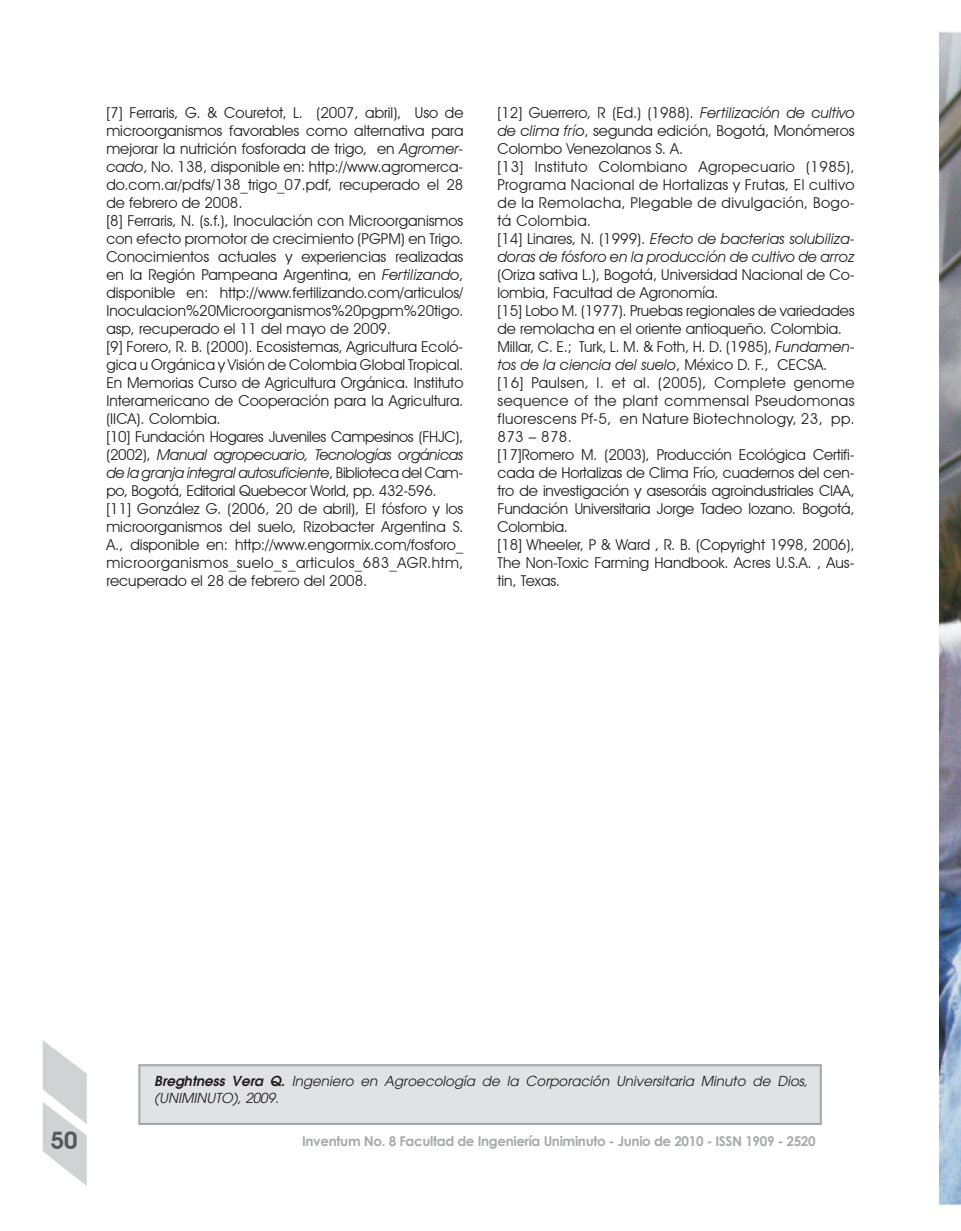
<style>
.page{position:relative;width:961px;height:1231px;background:#fff}
.page>*{position:absolute;margin:0;border:0;box-sizing:border-box;transform-origin:0 0}
.t1{font:600 24px "Avant Garde IT Cby BT";color:#57585a}
.t2{font:15px/18px "Avant Garde IT Cby BT";color:#231f20}
.t3{font:15px/18px "Avant Garde IT Cby BT";letter-spacing:.025em;color:#231f20}
.t4{font:italic 13.5px/16.2px "Avant Garde";color:#231f20}
.t5{font:700 13.5px "Century Gothic";letter-spacing:-.025em;color:#a8a9ad}
.s1{font-style:italic}
.s2{font-weight:600}
</style>
<div class="page">
<svg style="left:43px;top:1040px;width:44px;height:146px"></svg>
<div style="left:138px;top:1064px;width:683px;height:60px;background:#e1e2e4"></div>
<div style="left:140px;top:1065px;width:680px;height:58px;border:1px solid #9d9fa2"></div>
<img style="left:939px;top:32px;width:22px;height:1174px">
<p class="t2" style="left:106px;top:103px;width:358px">[7] Ferraris, G. &amp; Couretot, L. (2007, abril), Uso de microorganismos favorables como alternativa para mejorar la nutrición fosforada de trigo, en <span class="s1">Agromer&shy;cado</span>, No. 138, disponible en: http://www.agromerca&shy;do.com.ar/pdfs/138_trigo_07.pdf, recuperado el 28 de febrero de 2008.<br>[8] Ferraris, N. (s.f.), Inoculación con Microorganismos con efecto promotor de crecimiento (PGPM) en Trigo.<br>Conocimientos actuales y experiencias realizadas en la Región Pampeana Argentina, en <span class="s1">Fertilizando</span>, disponible en: http://www.fertilizando.com/articulos/ Inoculacion%20Microorganismos%20pgpm%20tigo. asp, recuperado el 11 del mayo de 2009.<br>[9] Forero, R. B. (2000). Ecosistemas, Agricultura Ecoló&shy;gica u Orgánica y Visión de Colombia Global Tropical.<br>En Memorias Curso de Agricultura Orgánica. Instituto Interamericano de Cooperación para la Agricultura. (IICA). Colombia.<br>[10] Fundación Hogares Juveniles Campesinos (FHJC), (2002), <span class="s1">Manual agropecuario, Tecnologías orgánicas de la granja integral autosuficiente</span>, Biblioteca del Cam&shy;po, Bogotá, Editorial Quebecor World, pp. 432-596. [11] González G. (2006, 20 de abril), El fósforo y los microorganismos del suelo, Rizobacter Argentina S.<br>A., disponible en: http://www.engormix.com/fosforo_ microorganismos_suelo_s_articulos_683_AGR.htm, recuperado el 28 de febrero del 2008.</p>
<p class="t3" style="left:497px;top:103px;width:358px">[12] Guerrero, R (Ed.) (1988). <span class="s1">Fertilización de cultivo de clima frío</span>, segunda edición, Bogotá, Monómeros Colombo Venezolanos S. A.<br>[13] Instituto Colombiano Agropecuario (1985), Programa Nacional de Hortalizas y Frutas, El cultivo de la Remolacha, Plegable de divulgación, Bogo&shy;tá Colombia.<br>[14] Linares, N. (1999). <span class="s1">Efecto de bacterias solubiliza&shy;doras de fósforo en la producción de cultivo de arroz</span></p>
<p class="t2" style="left:497px;top:265px;width:358px">(Oriza sativa L.), Bogotá, Universidad Nacional de Co&shy;lombia, Facultad de Agronomía.<br>[15] Lobo M. (1977). Pruebas regionales de variedades de remolacha en el oriente antioqueño. Colombia.<br>Millar, C. E.; Turk, L. M. &amp; Foth, H. D. (1985), <span class="s1">Fundamen&shy;tos de la ciencia del suelo</span>, México D. F., CECSA. [16] Paulsen, I. et al. (2005), Complete genome sequence of the plant commensal Pseudomonas fluorescens Pf-5, en Nature Biotechnology, 23, pp.<br>873 – 878.<br>[17]Romero M. (2003), Producción Ecológica Certifi&shy;cada de Hortalizas de Clima Frío, cuadernos del cen&shy;tro de investigación y asesoráis agroindustriales CIAA, Fundación Universitaria Jorge Tadeo lozano. Bogotá, Colombia.<br>[18] Wheeler, P &amp; Ward , R. B. (Copyright 1998, 2006), The Non-Toxic Farming Handbook. Acres U.S.A. , Aus&shy;tin, Texas.</p>
<p class="t4" style="left:154px;top:1073px;width:655px"><span class="s2">Breghtness Vera Q.</span> Ingeniero en Agroecología de la Corporación Universitaria Minuto de Dios, (UNIMINUTO), 2009.</p>
<h1 class="t1" style="left:50px;top:1125px;width:29px">50</h1>
<p class="t5" style="left:302px;top:1130px;width:515px">Inventum No. 8 Facultad de Ingeniería Uniminuto - Junio de 2010 - ISSN 1909 - 2520</p>
</div>
